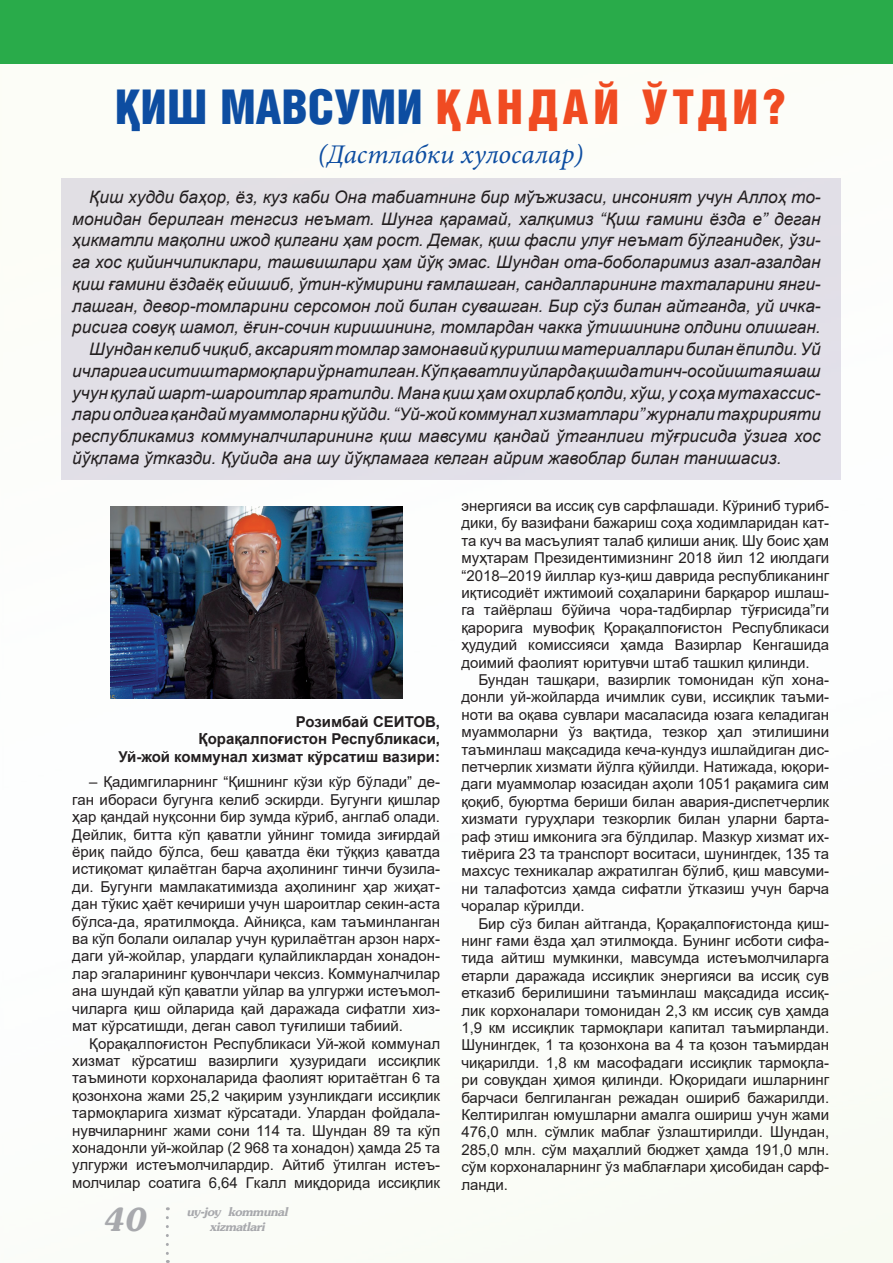
<style>
.page{position:relative;width:893px;height:1263px;background:#fff}
.page>*{position:absolute;margin:0;border:0;box-sizing:border-box;transform-origin:0 0}
.t1{font:900 condensed 48px "Helios UZ";letter-spacing:.03em;color:#f04b22}
.t2{font:italic 700 31.5px "AG Souvenir";color:#a8a9ad}
.t3{font:italic 27px "Minion Pro";color:#0d4da1}
.t4{font:italic 17.25px/21.8px "Arial";color:#231f20;text-align:justify}
.t5{font:15px/17.4px "Arial";color:#231f20;text-align:justify}
.t6{font:700 15px "Arial";color:#231f20}
.t7{font:italic 700 12px "AG Souvenir";letter-spacing:-.03em;color:#a8a9ad}
.s1{color:#0d4da1}
</style>
<div class="page">
<img style="left:61px;top:479px;width:832px;height:784px">
<div style="left:0;top:0;width:893px;height:64px;background:#29ab4a"></div>
<div style="left:61px;top:178px;width:780px;height:301px;background:#e1dfe7"></div>
<img style="left:110px;top:506px;width:292px;height:192px">
<svg style="left:166px;top:1217px;width:3px;height:46px"></svg>
<p class="t1" style="left:115px;top:79px;width:673px"><span class="s1">ҚИШ МАВСУМИ</span> ҚАНДАЙ ЎТДИ?</p>
<p class="t3" style="left:318px;top:136px;width:267px">(Дастлабки хулосалар)</p>
<p class="t4" style="left:72px;top:186px;width:750px;text-indent:17px">Қиш худди баҳор, ёз, куз каби Она табиатнинг бир мўъжизаси, инсоният учун Аллоҳ то&shy;монидан берилган тенгсиз неъмат. Шунга қарамай, халқимиз “Қиш ғамини ёзда е” деган ҳикматли мақолни ижод қилгани ҳам рост. Демак, қиш фасли улуғ неъмат бўлганидек, ўзи&shy;га хос қийинчиликлари, ташвишлари ҳам йўқ эмас. Шундан ота-боболаримиз азал-азалдан қиш ғамини ёздаёқ ейишиб, ўтин-кўмирини ғамлашган, сандалларининг тахталарини янги&shy;лашган, девор-томларини серсомон лой билан сувашган. Бир сўз билан айтганда, уй ичка&shy;рисига совуқ шамол, ёғин-сочин киришининг, томлардан чакка ўтишининг олдини олишган.</p>
<p class="t4" style="left:72px;top:338px;width:750px;text-indent:17px">Шундан келиб чиқиб, аксарият томлар замонавий қурилиш материаллари билан ёпилди. Уй ичларига иситиш тармоқлари ўрнатилган. Кўп қаватли уйларда қишда тинч-осойишта яшаш учун қулай шарт-шароитлар яратилди. Мана қиш ҳам охирлаб қолди, хўш, у соҳа мутахассис&shy;лари олдига қандай муаммоларни қўйди. “Уй-жой коммунал хизматлари” журнали таҳририяти республикамиз коммуналчиларининг қиш мавсуми қандай ўтганлиги тўғрисида ўзига хос йўқлама ўтказди. Қуйида ана шу йўқламага келган айрим жавоблар билан танишасиз.</p>
<p class="t5" style="left:461px;top:497px;width:369px">энергияси ва иссиқ сув сарфлашади. Кўриниб туриб&shy;дики, бу вазифани бажариш соҳа ходимларидан кат&shy;та куч ва масъулият талаб қилиши аниқ. Шу боис ҳам муҳтарам Президентимизнинг 2018 йил 12 июлдаги “2018–2019 йиллар куз-қиш даврида республиканинг иқтисодиёт ижтимоий соҳаларини барқарор ишлаш&shy;га тайёрлаш бўйича чора-тадбирлар тўғрисида”ги қарорига мувофиқ Қорақалпоғистон Республикаси ҳудудий комиссияси ҳамда Вазирлар Кенгашида доимий фаолият юритувчи штаб ташкил қилинди.</p>
<p class="t5" style="left:461px;top:671px;width:369px;text-indent:17px">Бундан ташқари, вазирлик томонидан кўп хона&shy;донли уй-жойларда ичимлик суви, иссиқлик таъми&shy;ноти ва оқава сувлари масаласида юзага келадиган муаммоларни ўз вақтида, тезкор ҳал этилишини таъминлаш мақсадида кеча-кундуз ишлайдиган дис&shy;петчерлик хизмати йўлга қўйилди. Натижада, юқори&shy;даги муаммолар юзасидан аҳоли 1051 рақамига сим қоқиб, буюртма бериши билан авария-диспетчерлик хизмати гуруҳлари тезкорлик билан уларни барта&shy;раф этиш имконига эга бўлдилар. Мазкур хизмат их&shy;тиёрига 23 та транспорт воситаси, шунингдек, 135 та махсус техникалар ажратилган бўлиб, қиш мавсуми&shy;ни талафотсиз ҳамда сифатли ўтказиш учун барча чоралар кўрилди.</p>
<p class="t5" style="left:461px;top:914px;width:369px;text-indent:17px">Бир сўз билан айтганда, Қорақалпоғистонда қиш&shy;нинг ғами ёзда ҳал этилмоқда. Бунинг исботи сифа&shy;тида айтиш мумкинки, мавсумда истеъмолчиларга етарли даражада иссиқлик энергияси ва иссиқ сув етказиб берилишини таъминлаш мақсадида иссиқ&shy;лик корхоналари томонидан 2,3 км иссиқ сув ҳамда 1,9 км иссиқлик тармоқлари капитал таъмирланди.<br>Шунингдек, 1 та қозонхона ва 4 та қозон таъмирдан чиқарилди. 1,8 км масофадаги иссиқлик тармоқла&shy;ри совуқдан ҳимоя қилинди. Юқоридаги ишларнинг барчаси белгиланган режадан ошириб бажарилди.<br>Келтирилган юмушларни амалга ошириш учун жами 476,0 млн. сўмлик маблағ ўзлаштирилди. Шундан, 285,0 млн. сўм маҳаллий бюджет ҳамда 191,0 млн. сўм корхоналарнинг ўз маблағлари ҳисобидан сарф&shy;ланди.</p>
<p class="t6" style="left:296px;top:711px;width:146px">Розимбай СЕИТОВ,</p>
<p class="t6" style="left:199px;top:728px;width:243px">Қорақалпоғистон Республикаси,</p>
<p class="t6" style="left:118px;top:746px;width:323px">Уй-жой коммунал хизмат кўрсатиш вазири:</p>
<p class="t5" style="left:72px;top:773px;width:369px;text-indent:17px">– Қадимгиларнинг “Қишнинг кўзи кўр бўлади” де&shy;ган ибораси бугунга келиб эскирди. Бугунги қишлар ҳар қандай нуқсонни бир зумда кўриб, англаб олади.<br>Дейлик, битта кўп қаватли уйнинг томида зиғирдай ёриқ пайдо бўлса, беш қаватда ёки тўққиз қаватда истиқомат қилаётган барча аҳолининг тинчи бузила&shy;ди. Бугунги мамлакатимизда аҳолининг ҳар жиҳат&shy;дан тўкис ҳаёт кечириши учун шароитлар секин-аста бўлса-да, яратилмоқда. Айниқса, кам таъминланган ва кўп болали оилалар учун қурилаётган арзон нарх&shy;даги уй-жойлар, улардаги қулайликлардан хонадон&shy;лар эгаларининг қувончлари чексиз. Коммуналчилар ана шундай кўп қаватли уйлар ва улгуржи истеъмол&shy;чиларга қиш ойларида қай даражада сифатли хиз&shy;мат кўрсатишди, деган савол туғилиши табиий.</p>
<p class="t5" style="left:72px;top:1034px;width:369px;text-indent:17px">Қорақалпоғистон Республикаси Уй-жой коммунал хизмат кўрсатиш вазирлиги ҳузуридаги иссиқлик таъминоти корхоналарида фаолият юритаётган 6 та қозонхона жами 25,2 чақирим узунликдаги иссиқлик тармоқларига хизмат кўрсатади. Улардан фойдала&shy;нувчиларнинг жами сони 114 та. Шундан 89 та кўп хонадонли уй-жойлар (2 968 та хонадон) ҳамда 25 та улгуржи истеъмолчилардир. Айтиб ўтилган истеъ&shy;молчилар соатига 6,64 Гкалл миқдорида иссиқлик</p>
<p class="t7" style="left:187px;top:1205px;width:102px">uy-joy kommunal</p>
<h2 class="t2" style="left:104px;top:1202px;width:44px">40</h2>
<p class="t7" style="left:210px;top:1220px;width:57px">xizmatlari</p>
</div>
